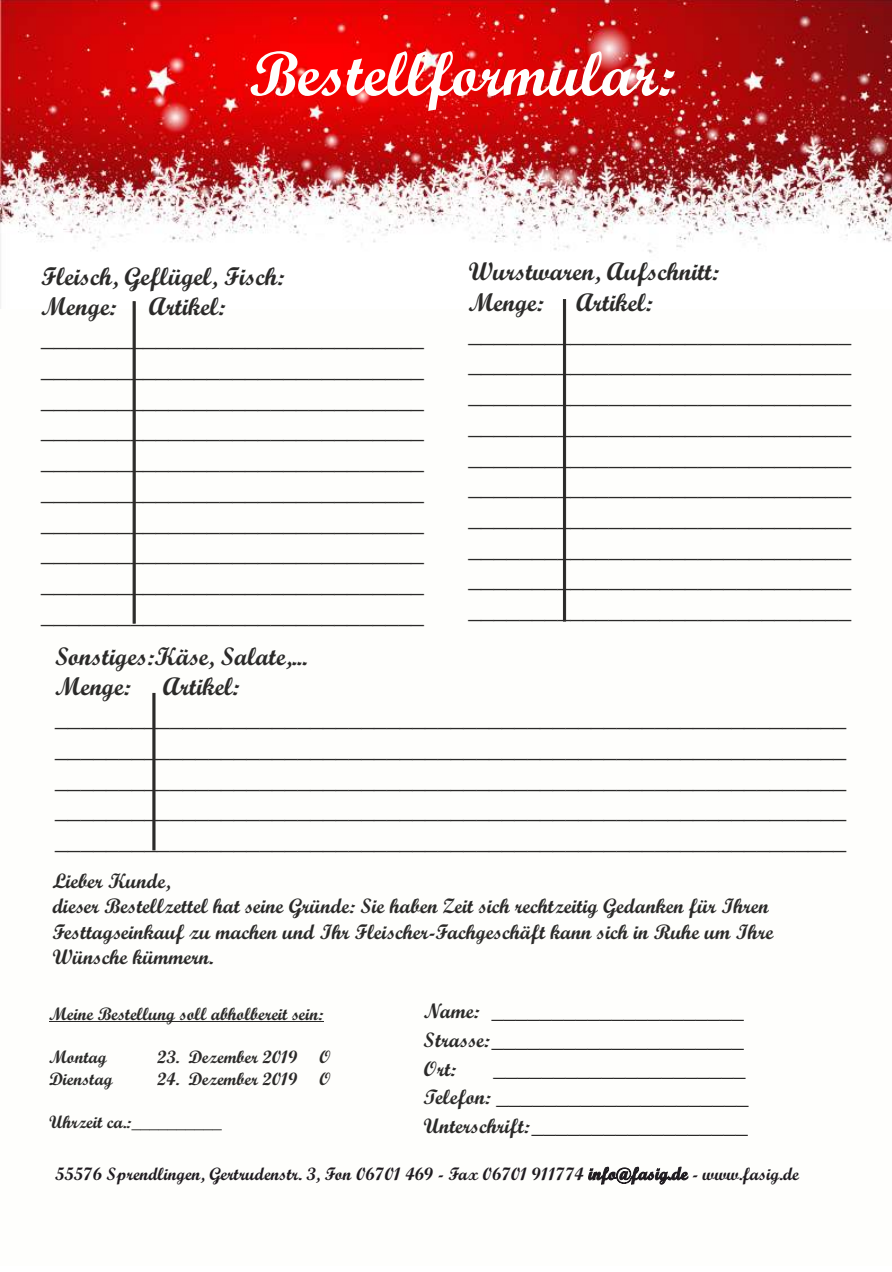
<style>
.page{position:relative;width:892px;height:1272px;background:#fff}
.page>*{position:absolute;margin:0;border:0;box-sizing:border-box;transform-origin:0 0}
.t1{font:63px "Script MT Bold";color:#fefefc}
.t2{font:25.5px/30.8px "Script MT Bold";color:#2b2a29}
.t3{font:24px/29px "Script MT Bold";color:#2b2a29}
.t4{font:21px/25.3px "Script MT Bold";color:#2b2a29}
.t5{font:18px "Script MT Bold";color:#2b2a29}
.t6{font:18px "Script MT Bold";color:#1f1b20}
.s1{font-size:21px}
</style>
<div class="page">
<img style="left:0;top:0;width:892px;height:310px">
<hr style="left:49px;top:1021px;width:274px;height:1px;background:#2b2a29">
<svg style="left:132px;top:301px;width:4px;height:323px"></svg>
<svg style="left:152px;top:692px;width:4px;height:158px"></svg>
<svg style="left:562px;top:299px;width:4px;height:323px"></svg>
<h1 class="t1" style="left:250px;top:51px;width:427px">Bestellformular:</h1>
<p class="t2" style="left:41px;top:263px;width:384px">Fleisch, Geflügel, Fisch:<br>Menge: Artikel: ______________________________ ______________________________ ______________________________ ______________________________ ______________________________ ______________________________ ______________________________ ______________________________ ______________________________ ______________________________</p>
<p class="t2" style="left:468px;top:259px;width:252px">Wurstwaren, Aufschnitt:<br>Menge:</p>
<p class="t2" style="left:468px;top:290px;width:384px;text-indent:108px">Artikel: ______________________________ ______________________________ ______________________________ ______________________________ ______________________________ ______________________________ ______________________________ ______________________________ ______________________________ ______________________________</p>
<p class="t2" style="left:55px;top:643px;width:792px">Sonstiges:Käse, Salate,...<br>Menge: Artikel: ______________________________________________________________ ______________________________________________________________ ______________________________________________________________ ______________________________________________________________ ______________________________________________________________</p>
<p class="t4" style="left:52px;top:870px;width:722px">Lieber Kunde,<br>dieser Bestellzettel hat seine Gründe: Sie haben Zeit sich rechtzeitig Gedanken für Ihren Festtagseinkauf zu machen und Ihr Fleischer-Fachgeschäft kann sich in Ruhe um Ihre Wünsche kümmern.</p>
<p class="t3" style="left:423px;top:997px;width:322px"><span class="s1">Name:</span> _____________________<br><span class="s1">Strasse:</span> _____________________</p>
<p class="t4" style="left:423px;top:1058px;width:34px">Ort:</p>
<p class="t3" style="left:423px;top:1055px;width:326px;text-indent:70px">_____________________<br><span class="s1">Telefon:</span> _____________________<br><span class="s1">Unterschrift:</span> __________________</p>
<p class="t6" style="left:55px;top:1167px;width:745px">55576 Sprendlingen, Gertrudenstr. 3, Fon 06701 469 - Fax 06701 911774 info@fasig.de - www.fasig.de</p>
<p class="t5" style="left:49px;top:1007px;width:276px">Meine Bestellung soll abholbereit sein:</p>
<p class="t5" style="left:49px;top:1050px;width:59px">Montag</p>
<p class="t5" style="left:157px;top:1050px;width:175px">23. Dezember 2019 O</p>
<p class="t5" style="left:49px;top:1072px;width:65px">Dienstag</p>
<p class="t5" style="left:157px;top:1072px;width:175px">24. Dezember 2019 O</p>
<p class="t5" style="left:49px;top:1115px;width:174px">Uhrzeit ca.:__________</p>
</div>
